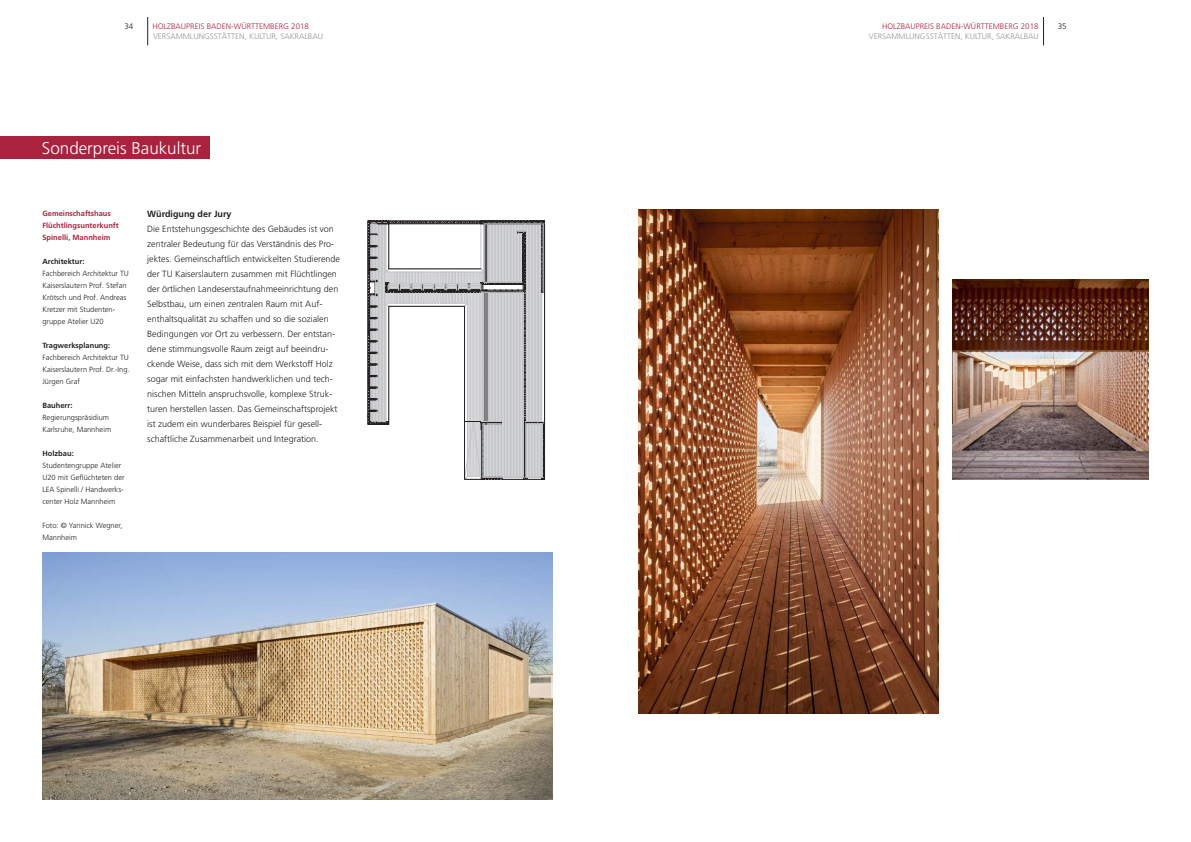
<style>
.page{position:relative;width:1191px;height:842px;background:#fff}
.page>*{position:absolute;margin:0;border:0;box-sizing:border-box;transform-origin:0 0}
.t1{font:300 17px "Frutiger";color:#fff}
.t2{font:300 9px/15px "Frutiger";color:#231f20}
.t3{font:700 9px "Frutiger";color:#231f20}
.t4{font:300 8px "Frutiger";color:#939598}
.t5{font:300 8px "Frutiger";color:#a9233f}
.t6{font:300 8px "Frutiger";color:#231f20}
.t7{font:300 7.5px/12px "Frutiger";color:#231f20}
.t8{font:700 7.5px/12px "Frutiger";color:#a9233f}
.t9{font:700 7.5px "Frutiger";color:#231f20}
</style>
<div class="page">
<svg style="left:147px;top:17px;width:1px;height:28px"></svg>
<svg style="left:1043px;top:17px;width:1px;height:28px"></svg>
<svg style="left:368px;top:221px;width:177px;height:259px"></svg>
<img style="left:43px;top:552px;width:510px;height:247px">
<img style="left:638px;top:210px;width:300px;height:504px">
<img style="left:952px;top:279px;width:196px;height:201px">
<div style="left:0;top:136px;width:210px;height:23px;background:#a9233f"></div>
<p class="t6" style="left:124px;top:21px;width:10px">34</p>
<p class="t5" style="left:152px;top:21px;width:158px">HOLZBAUPREIS BADEN-WÜRTTEMBERG 2018</p>
<p class="t5" style="left:882px;top:21px;width:158px">HOLZBAUPREIS BADEN-WÜRTTEMBERG 2018</p>
<p class="t6" style="left:1057px;top:21px;width:10px">35</p>
<p class="t4" style="left:153px;top:32px;width:171px">VERSAMMLUNGSSTÄTTEN, KULTUR, SAKRALBAU</p>
<p class="t4" style="left:868px;top:32px;width:171px">VERSAMMLUNGSSTÄTTEN, KULTUR, SAKRALBAU</p>
<h1 class="t1" style="left:42px;top:139px;width:161px">Sonderpreis Baukultur</h1>
<p class="t8" style="left:42px;top:207px;width:78px">Gemeinschaftshaus<br>Flüchtlingsunterkunft<br>Spinelli, Mannheim</p>
<p class="t9" style="left:42px;top:257px;width:43px">Architektur:</p>
<p class="t7" style="left:42px;top:267px;width:88px">Fachbereich Architektur TU<br>Kaiserslautern Prof. Stefan<br>Krötsch und Prof. Andreas<br>Kretzer mit Studenten&shy;gruppe Atelier U20</p>
<p class="t9" style="left:42px;top:341px;width:69px">Tragwerksplanung:</p>
<p class="t7" style="left:42px;top:351px;width:89px;text-align:justify">Fachbereich Architektur TU Kaiserslautern Prof. Dr.-Ing.<br>Jürgen Graf</p>
<p class="t9" style="left:42px;top:401px;width:32px">Bauherr:</p>
<p class="t7" style="left:42px;top:411px;width:70px">Regierungspräsidium<br>Karlsruhe, Mannheim</p>
<p class="t9" style="left:42px;top:449px;width:33px">Holzbau:</p>
<p class="t7" style="left:42px;top:459px;width:84px">Studentengruppe Atelier<br>U20 mit Geflüchteten der<br>LEA Spinelli / Handwerks&shy;center Holz Mannheim</p>
<p class="t7" style="left:42px;top:519px;width:81px">Foto: © Yannick Wegner,<br>Mannheim</p>
<p class="t3" style="left:147px;top:208px;width:86px">Würdigung der Jury</p>
<p class="t2" style="left:147px;top:221px;width:194px">Die Entstehungsgeschichte des Gebäudes ist von zentraler Bedeutung für das Verständnis des Pro&shy;jektes. Gemeinschaftlich entwickelten Studierende der TU Kaiserslautern zusammen mit Flüchtlingen der örtlichen Landeserstaufnahmeeinrichtung den Selbstbau, um einen zentralen Raum mit Auf&shy;enthaltsqualität zu schaffen und so die sozialen Bedingungen vor Ort zu verbessern. Der entstan&shy;dene stimmungsvolle Raum zeigt auf beeindru&shy;ckende Weise, dass sich mit dem Werkstoff Holz sogar mit einfachsten handwerklichen und tech&shy;nischen Mitteln anspruchsvolle, komplexe Struk&shy;turen herstellen lassen. Das Gemeinschaftsprojekt ist zudem ein wunderbares Beispiel für gesell&shy;schaftliche Zusammenarbeit und Integration.</p>
</div>
